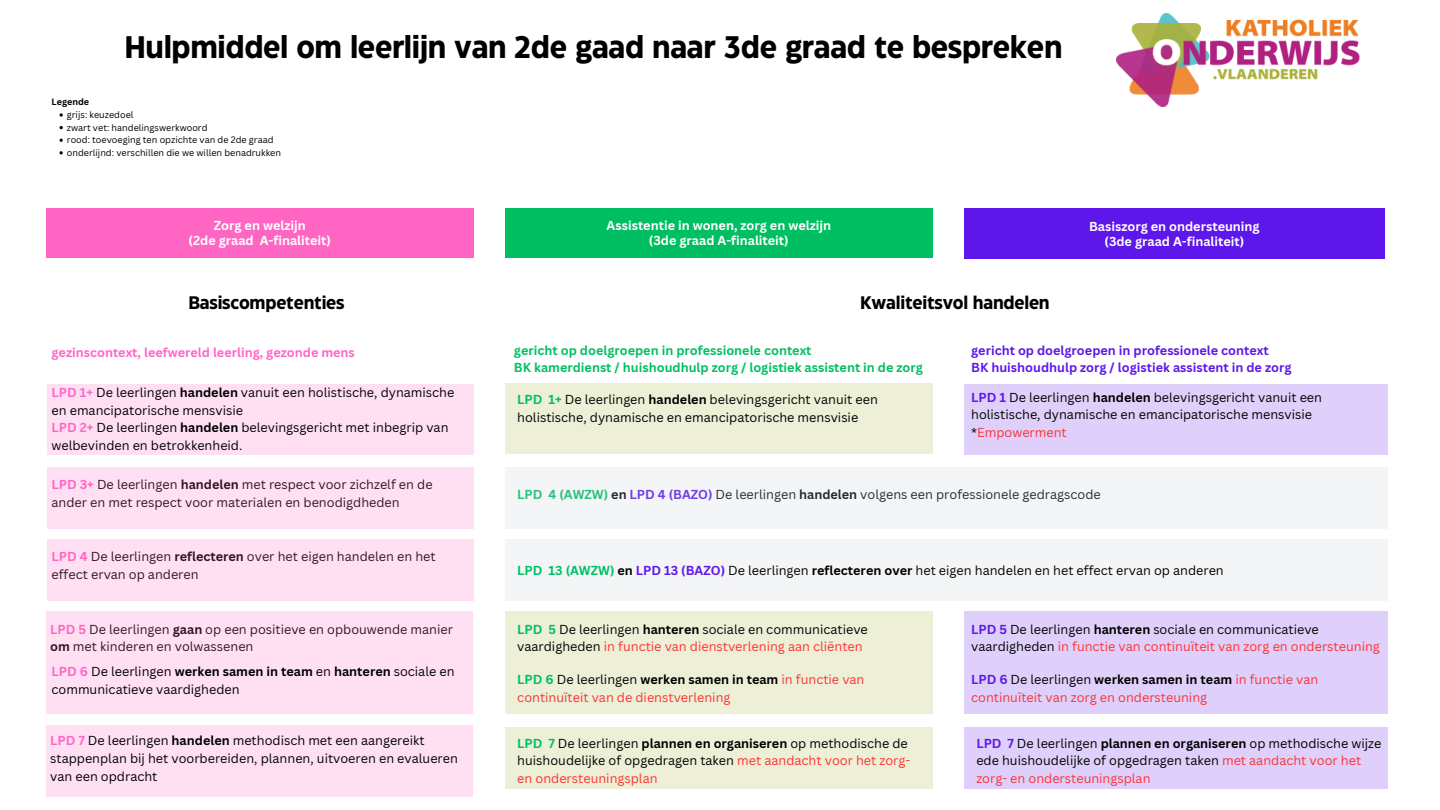
<style>
.page{position:relative;width:1440px;height:810px;background:#fff}
.page>*{position:absolute;margin:0;border:0;box-sizing:border-box;transform-origin:0 0}
.t1{font:700 31.1px "Eastman Grotesque";letter-spacing:-.01em;color:#000}
.t2{font:700 18.1px "Eastman Grotesque";letter-spacing:-.01em;color:#000}
.t3{font:12.7px/17.6px "Canva Sans";color:#000}
.t4{font:12.7px/17.6px "Canva Sans";color:#ff3131}
.t5{font:700 12.7px/15.1px "Canva Sans";color:#fff;text-align:center}
.t6{font:700 12.7px/17.6px "Canva Sans";color:#00bf63}
.t7{font:700 12.7px/17.6px "Canva Sans";color:#5e17eb}
.t8{font:700 12.7px "Canva Sans";color:#ff66c4}
.t9{font:9px "Canva Sans";color:#000}
.t10{font:700 9px "Canva Sans";color:#000}
.s1{font-weight:700;color:#ff66c4}
.s2{font-weight:700}
.s3{font-weight:700;color:#00bf63}
.s4{font-weight:700;color:#5e17eb}
.s5{color:#ff3131}
.s6{color:#000}
.s7{font-weight:700;color:#000}
</style>
<div class="page">
<div style="left:47px;top:384px;width:427px;height:70px;background:#ffe0f3"></div>
<div style="left:46px;top:208px;width:428px;height:49px;background:#ff66c4"></div>
<div style="left:505px;top:384px;width:428px;height:70px;background:#edefd7"></div>
<div style="left:505px;top:208px;width:428px;height:49px;background:#00bf63"></div>
<div style="left:964px;top:208px;width:421px;height:51px;background:#5e17eb"></div>
<svg style="left:60px;top:113px;width:3px;height:4px"></svg>
<div style="left:47px;top:467px;width:427px;height:62px;background:#ffe0f3"></div>
<div style="left:47px;top:539px;width:427px;height:62px;background:#ffe0f3"></div>
<div style="left:46px;top:612px;width:426px;height:102px;background:#ffe0f3"></div>
<div style="left:505px;top:539px;width:883px;height:62px;background:#f3f5f7"></div>
<div style="left:964px;top:612px;width:424px;height:102px;background:#ded0fb"></div>
<div style="left:505px;top:612px;width:428px;height:102px;background:#edefd7"></div>
<div style="left:46px;top:725px;width:426px;height:71px;background:#ffe0f3"></div>
<div style="left:505px;top:728px;width:428px;height:61px;background:#edefd7"></div>
<div style="left:505px;top:467px;width:883px;height:62px;background:#f3f5f7"></div>
<div style="left:964px;top:728px;width:424px;height:61px;background:#ded0fb"></div>
<div style="left:964px;top:384px;width:424px;height:70px;background:#ded0fb"></div>
<img style="left:1116px;top:14px;width:244px;height:92px">
<h1 class="t1" style="left:124px;top:35px;width:940px">Hulpmiddel om leerlijn van 2de gaad naar 3de graad te bespreken</h1>
<h5 class="t10" style="left:52px;top:96px;width:39px">Legende</h5>
<p class="t9" style="left:67px;top:109px;width:68px">grijs: keuzedoel</p>
<p class="t9" style="left:67px;top:121px;width:142px">zwart vet: handelingswerkwoord</p>
<p class="t9" style="left:67px;top:134px;width:208px">rood: toevoeging ten opzichte van de 2de graad</p>
<p class="t9" style="left:67px;top:146px;width:216px">onderlijnd: verschillen die we willen benadrukken</p>
<h3 class="t5" style="left:189px;top:218px;width:144px">Zorg en welzijn<br>(2de graad A-finaliteit)</h3>
<h3 class="t5" style="left:607px;top:218px;width:226px">Assistentie in wonen, zorg en welzijn (3de graad A-finaliteit)</h3>
<h3 class="t5" style="left:1089px;top:218px;width:172px">Basiszorg en ondersteuning (3de graad A-finaliteit)</h3>
<h2 class="t2" style="left:188px;top:295px;width:158px">Basiscompetenties</h2>
<h2 class="t2" style="left:860px;top:295px;width:191px">Kwaliteitsvol handelen</h2>
<p class="t8" style="left:52px;top:343px;width:305px">gezinscontext, leefwereld leerling, gezonde mens</p>
<h3 class="t6" style="left:514px;top:341px;width:411px">gericht op doelgroepen in professionele context<br>BK kamerdienst / huishoudhulp zorg / logistiek assistent in de zorg</h3>
<h3 class="t7" style="left:971px;top:341px;width:322px">gericht op doelgroepen in professionele context<br>BK huishoudhulp zorg / logistiek assistent in de zorg</h3>
<h4 class="t3" style="left:52px;top:383px;width:404px"><span class="s1">LPD 1+</span> De leerlingen <span class="s2">handelen</span> vanuit een holistische, dynamische en emancipatorische mensvisie<br><span class="s1">LPD 2+</span> De leerlingen <span class="s2">handelen</span> belevingsgericht met inbegrip van welbevinden en betrokkenheid.</h4>
<h4 class="t3" style="left:517px;top:390px;width:362px"><span class="s3">LPD 1+</span> De leerlingen <span class="s2">handelen</span> belevingsgericht vanuit een holistische, dynamische en emancipatorische mensvisie</h4>
<h4 class="t3" style="left:52px;top:475px;width:383px"><span class="s1">LPD 3+</span> De leerlingen <span class="s2">handelen</span> met respect voor zichzelf en de ander en met respect voor materialen en benodigdheden</h4>
<h4 class="t3" style="left:971px;top:388px;width:352px"><span class="s4">LPD 1</span> De leerlingen <span class="s2">handelen</span> belevingsgericht vanuit een holistische, dynamische en emancipatorische mensvisie *<span class="s5">Empowerment</span></h4>
<h4 class="t3" style="left:517px;top:485px;width:585px"><span class="s3">LPD 4 (AWZW)</span> <span class="s2">en</span> <span class="s4">LPD 4 (BAZO)</span> De leerlingen <span class="s2">handelen</span> volgens een professionele gedragscode</h4>
<h4 class="t3" style="left:52px;top:548px;width:386px"><span class="s1">LPD 4</span> De leerlingen <span class="s2">reflecteren</span> over het eigen handelen en het effect ervan op anderen</h4>
<h4 class="t3" style="left:50px;top:620px;width:404px"><span class="s1">LPD 5</span> De leerlingen <span class="s2">gaan</span> op een positieve en opbouwende manier <span class="s2">om</span> met kinderen en volwassenen</h4>
<h4 class="t3" style="left:517px;top:561px;width:708px"><span class="s3">LPD 13 (AWZW)</span> <span class="s2">en</span> <span class="s4">LPD 13 (BAZO)</span> De leerlingen <span class="s2">reflecteren over</span> het eigen handelen en het effect ervan op anderen</h4>
<h4 class="t3" style="left:517px;top:620px;width:352px"><span class="s3">LPD 5</span> De leerlingen <span class="s2">hanteren</span> sociale en communicatieve vaardigheden <span class="s5">in functie van dienstverlening aan cliënten</span></h4>
<h4 class="t3" style="left:971px;top:620px;width:410px"><span class="s4">LPD 5</span> De leerlingen <span class="s2">hanteren</span> sociale en communicatieve vaardigheden <span class="s5">in functie van continuïteit van zorg en ondersteuning</span></h4>
<h4 class="t3" style="left:52px;top:663px;width:405px"><span class="s1">LPD 6</span> De leerlingen <span class="s2">werken samen in team</span> en <span class="s2">hanteren</span> sociale en communicatieve vaardigheden</h4>
<h4 class="t4" style="left:517px;top:670px;width:349px"><span class="s3">LPD 6</span> <span class="s6">De leerlingen</span> <span class="s7">werken samen in team</span> in functie van continuïteit van de dienstverlening</h4>
<h4 class="t4" style="left:971px;top:670px;width:349px"><span class="s4">LPD 6</span> <span class="s6">De leerlingen</span> <span class="s7">werken samen in team</span> in functie van continuïteit van zorg en ondersteuning</h4>
<h4 class="t3" style="left:50px;top:732px;width:409px"><span class="s1">LPD 7</span> De leerlingen <span class="s2">handelen</span> methodisch met een aangereikt stappenplan bij het voorbereiden, plannen, uitvoeren en evalueren van een opdracht</h4>
<h4 class="t3" style="left:517px;top:734px;width:394px"><span class="s3">LPD 7</span> De leerlingen <span class="s2">plannen en organiseren</span> op methodische de huishoudelijke of opgedragen taken <span class="s5">met aandacht voor het zorg&shy;en ondersteuningsplan</span></h4>
<h4 class="t3" style="left:976px;top:734px;width:407px"><span class="s4">LPD 7</span> De leerlingen <span class="s2">plannen en organiseren</span> op methodische wijze ede huishoudelijke of opgedragen taken <span class="s5">met aandacht voor het zorg- en ondersteuningsplan</span></h4>
</div>
